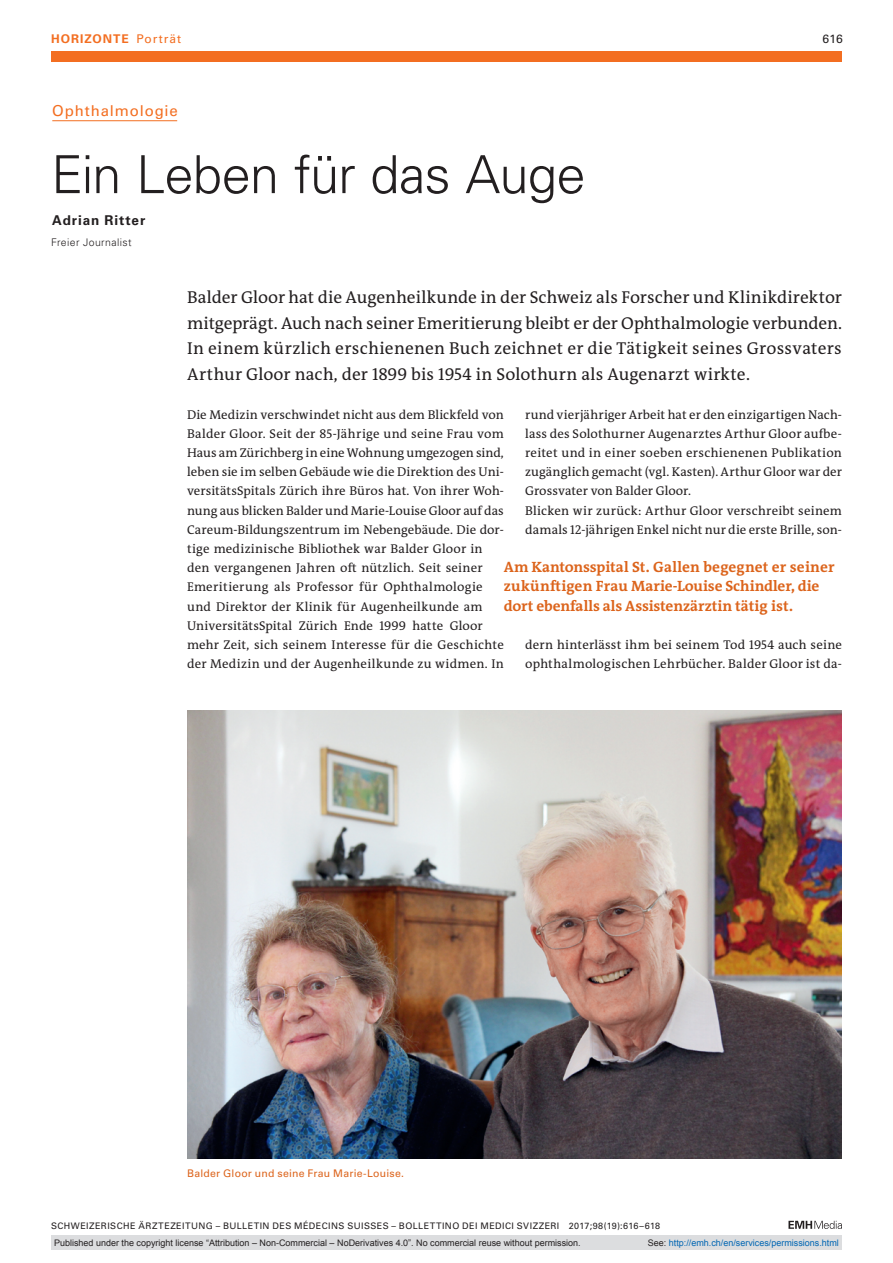
<style>
.page{position:relative;width:893px;height:1263px;background:#fff}
.page>*{position:absolute;margin:0;border:0;box-sizing:border-box;transform-origin:0 0}
.t1{font:300 52.5px "Univers LT Std";letter-spacing:-.015em;color:#231f20}
.t2{font:17.25px/25.5px "The Antiqua B W5 Plain";letter-spacing:.01em;color:#231f20;text-align:justify}
.t3{font:700 15px/19.2px "The Antiqua B W7";color:#dc641c}
.t4{font:15px "Univers LT Std";letter-spacing:.055em;color:#f36e21}
.t5{font:700 13.5px "Univers LT Std";letter-spacing:.065em;color:#231f20}
.t6{font:12.75px/19.2px "The Antiqua B W5 Plain";letter-spacing:.01em;color:#231f20}
.t7{font:700 12px "Univers LT Std";letter-spacing:.085em;color:#f36e21}
.t8{font:12px "Univers LT Std";color:#231f20}
.t9{font:10.5px "Univers LT Std";letter-spacing:.02em;color:#dc641c}
.t10{font:300 10.5px "Univers LT Std";letter-spacing:.035em;color:#231f20}
.t11{font:9px "Arial";color:#231f20}
.t12{font:9px "Univers LT Std";letter-spacing:.05em;color:#231f20}
.t13{font:9px "Arial";color:#0166b3}
.s1{font-weight:400}
.s2{color:#231f20}
</style>
<div class="page">
<svg style="left:788px;top:1221px;width:54px;height:8px"></svg>
<div style="left:51px;top:51px;width:791px;height:11px;background:#f36e21"></div>
<hr style="left:52px;top:120px;width:125px;height:1px;background:#f36e21">
<img style="left:187px;top:710px;width:655px;height:448px">
<div style="left:51px;top:1235px;width:791px;height:15px;background:#dcdddf"></div>
<p class="t7" style="left:51px;top:31px;width:132px">HORIZONTE <span class="s1">Porträt</span></p>
<p class="t8" style="left:822px;top:31px;width:22px">616</p>
<p class="t4" style="left:52px;top:102px;width:127px">Ophthalmologie</p>
<h1 class="t1" style="left:51px;top:143px;width:536px">Ein Leben für das Auge</h1>
<p class="t5" style="left:52px;top:212px;width:95px">Adrian Ritter</p>
<p class="t10" style="left:51px;top:236px;width:82px">Freier Journalist</p>
<p class="t2" style="left:187px;top:285px;width:656px">Balder Gloor hat die Augenheilkunde in der Schweiz als Forscher und Klinikdirektor mitgeprägt. Auch nach seiner Emeritierung bleibt er der Ophthalmologie verbunden.<br>In einem kürzlich erschienenen Buch zeichnet er die Tätigkeit seines Grossvaters Arthur Gloor nach, der 1899 bis 1954 in Solothurn als Augenarzt wirkte.</p>
<p class="t6" style="left:187px;top:405px;width:318px">Die Medizin verschwindet nicht aus dem Blickfeld von Balder Gloor. Seit der 85-Jährige und seine Frau vom Haus am Zürichberg in eine Wohnung umgezogen sind, leben sie im selben Gebäude wie die Direktion des Uni&shy;versitätsSpitals Zürich ihre Büros hat. Von ihrer Woh&shy;nung aus blicken Balder und Marie-Louise Gloor auf das Careum-Bildungszentrum im Nebengebäude. Die dor&shy;tige medizinische Bibliothek war Balder Gloor in den vergangenen Jahren oft nützlich. Seit seiner Emeritierung als Professor für Ophthalmologie und Direktor der Klinik für Augenheilkunde am UniversitätsSpital Zürich Ende 1999 hatte Gloor mehr Zeit, sich seinem Interesse für die Geschichte der Medizin und der Augenheilkunde zu widmen. In</p>
<p class="t6" style="left:525px;top:405px;width:318px">rund vierjähriger Arbeit hat er den einzigartigen Nach&shy;lass des Solothurner Augenarztes Arthur Gloor aufbe&shy;reitet und in einer soeben erschienenen Publikation zugänglich gemacht (vgl. Kasten). Arthur Gloor war der Grossvater von Balder Gloor.<br>Blicken wir zurück: Arthur Gloor verschreibt seinem damals 12-jährigen Enkel nicht nur die erste Brille, son-</p>
<p class="t3" style="left:504px;top:558px;width:332px">Am Kantonsspital St. Gallen begegnet er seiner zukünftigen Frau Marie-Louise Schindler, die dort ebenfalls als Assistenzärztin tätig ist.</p>
<p class="t6" style="left:525px;top:635px;width:318px">dern hinterlässt ihm bei seinem Tod 1954 auch seine ophthalmologischen Lehrbücher. Balder Gloor ist da-</p>
<p class="t9" style="left:187px;top:1167px;width:218px">Balder Gloor und seine Frau Marie-Louise.</p>
<p class="t12" style="left:51px;top:1220px;width:611px">SCHWEIZERISCHE ÄRZTEZEITUNG – BULLETIN DES MÉDECINS SUISSES – BOLLETTINO DEI MEDICI SVIZZERI 2017;98(19):616–618</p>
<p class="t11" style="left:54px;top:1237px;width:528px">Published under the copyright license “Attribution – Non-Commercial – NoDerivatives 4.0”. No commercial reuse without permission.</p>
<p class="t13" style="left:648px;top:1237px;width:193px"><span class="s2">See:</span> http://emh.ch/en/services/permissions.html</p>
</div>
